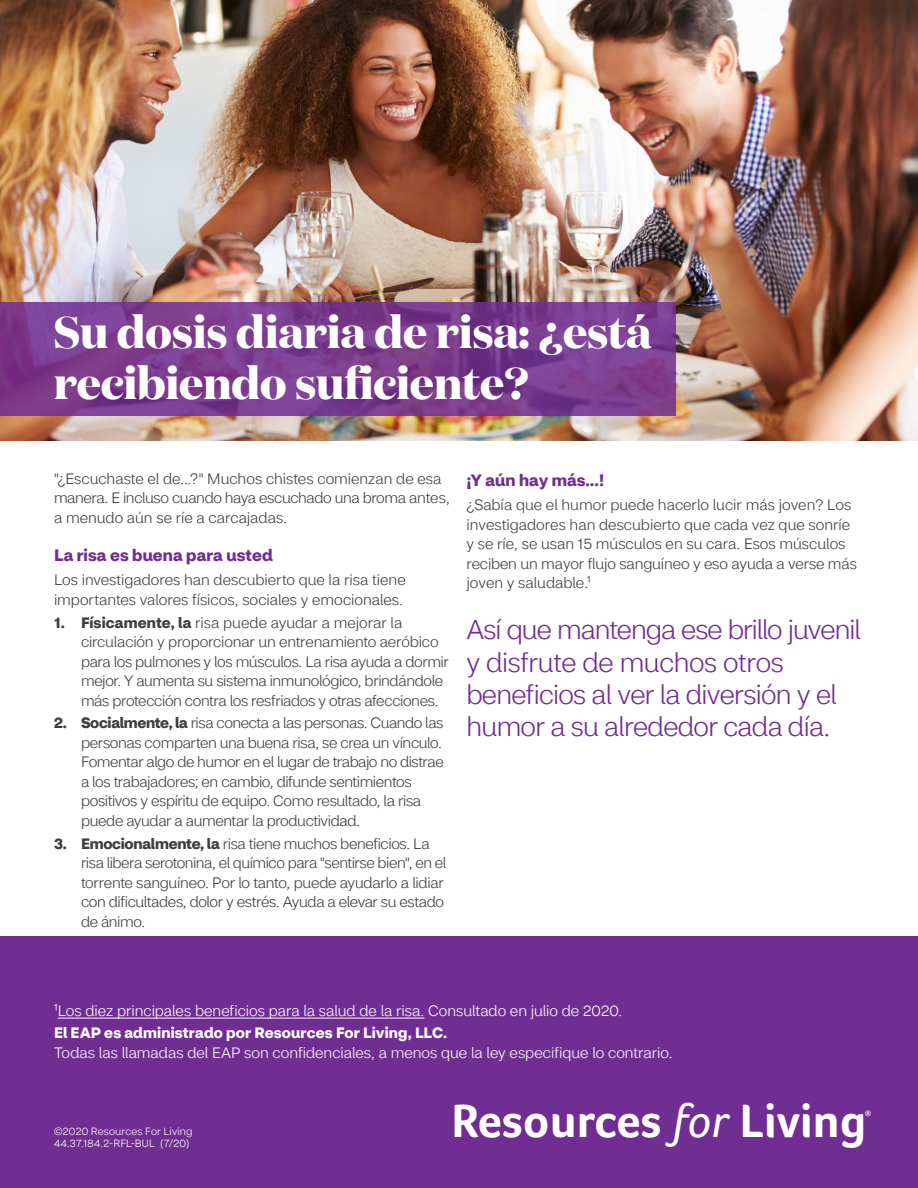
<style>
.page{position:relative;width:918px;height:1188px;background:#fff}
.page>*{position:absolute;margin:0;border:0;box-sizing:border-box;transform-origin:0 0}
.t1{font:700 48px "Foco";color:#fff}
.t2{font:700 45px/51px "Domaine Display";letter-spacing:-.005em;color:#fff}
.Callout{font:300 27px/32.4px "CVS Health Sans";letter-spacing:-.025em;color:#702d92}
.Body_headline{font:700 16.5px "CVS Health Sans";letter-spacing:.005em;color:#702d92}
.Callout-2{font:700 16.5px "CVS Health Sans";color:#702d92}
.Callout-3{font:300 15px/19.5px "CVS Health Sans";letter-spacing:-.025em;color:#3e3e3f}
.Body{font:300 15px/19.5px "CVS Health Sans";letter-spacing:-.005em;color:#3e3e3f}
.Callout-4{font:300 15px/19.5px "CVS Health Sans";color:#3e3e3f}
.Disclaimer{font:300 15px "CVS Health Sans";color:#fff}
.Body-2{font:300 15px "CVS Health Sans";color:#fff}
.Disclaimer-2{font:700 15px "CVS Health Sans";letter-spacing:.01em;color:#fff}
._12a-_Aetna_is_the_b{font:300 10.5px "CVS Health Sans";letter-spacing:.015em;color:#fff}
.t3{font:700 7.95px "Foco";color:#fff}
.s1{font-weight:700}
.s2{font-weight:400;font-style:italic}
</style>
<div class="page">
<div style="left:0;top:937px;width:918px;height:251px;background:#702d92"></div>
<img style="left:0;top:0;width:918px;height:441px">
<svg style="left:0;top:302px;width:676px;height:114px;background:#7a3c8e"></svg>
<hr style="left:58px;top:1018px;width:366px;height:1px;background:#fff">
<h1 class="t2" style="left:54px;top:304px;width:599px">Su dosis diaria de risa: ¿está recibiendo suficiente?</h1>
<p class="Body" style="left:54px;top:469px;width:397px">"¿Escuchaste el de...?" Muchos chistes comienzan de esa manera. E incluso cuando haya escuchado una broma antes, a menudo aún se ríe a carcajadas.</p>
<h2 class="Body_headline" style="left:54px;top:544px;width:220px">La risa es buena para usted</h2>
<p class="Body" style="left:54px;top:571px;width:353px">Los investigadores han descubierto que la risa tiene importantes valores físicos, sociales y emocionales.</p>
<p class="Callout-3" style="left:81px;top:613px;width:369px;text-indent:-27px"><span class="s1">1. Físicamente, la</span> risa puede ayudar a mejorar la circulación y proporcionar un entrenamiento aeróbico para los pulmones y los músculos. La risa ayuda a dormir mejor. Y aumenta su sistema inmunológico, brindándole más protección contra los resfriados y otras afecciones.</p>
<p class="Callout-3" style="left:81px;top:714px;width:364px;text-indent:-27px"><span class="s1">2. Socialmente, la</span> risa conecta a las personas. Cuando las personas comparten una buena risa, se crea un vínculo.<br>Fomentar algo de humor en el lugar de trabajo no distrae a los trabajadores; en cambio, difunde sentimientos positivos y espíritu de equipo. Como resultado, la risa puede ayudar a aumentar la productividad.</p>
<p class="Callout-3" style="left:81px;top:834px;width:367px;text-indent:-27px"><span class="s1">3. Emocionalmente, la</span> risa tiene muchos beneficios. La risa libera serotonina, el químico para "sentirse bien", en el torrente sanguíneo. Por lo tanto, puede ayudarlo a lidiar con dificultades, dolor y estrés. Ayuda a elevar su estado de ánimo.</p>
<p class="Callout-2" style="left:466px;top:469px;width:139px">¡Y aún hay más...!</p>
<p class="Callout-4" style="left:466px;top:496px;width:392px">¿Sabía que el humor puede hacerlo lucir más joven? Los investigadores han descubierto que cada vez que sonríe y se ríe, se usan 15 músculos en su cara. Esos músculos reciben un mayor flujo sanguíneo y eso ayuda a verse más joven y saludable.¹</p>
<p class="Callout" style="left:466px;top:614px;width:396px">Así que mantenga ese brillo juvenil y disfrute de muchos otros beneficios al ver la diversión y el humor a su alrededor cada día.</p>
<p class="Body-2" style="left:54px;top:1002px;width:570px">¹Los diez principales beneficios para la salud de la risa. Consultado en julio de 2020.</p>
<p class="Disclaimer-2" style="left:54px;top:1023px;width:395px">El EAP es administrado por Resources For Living, LLC.</p>
<p class="Disclaimer" style="left:54px;top:1044px;width:620px">Todas las llamadas del EAP son confidenciales, a menos que la ley especifique lo contrario.</p>
<p class="_12a-_Aetna_is_the_b" style="left:54px;top:1125px;width:140px">©2020 Resources For Living</p>
<p class="_12a-_Aetna_is_the_b" style="left:54px;top:1137px;width:137px">44.37.184.2-RFL-BUL (7/20)</p>
<p class="t1" style="left:451px;top:1093px;width:416px">Resources <span class="s2">for</span> Living</p>
<p class="t3" style="left:865px;top:1109px;width:8px">®</p>
</div>
